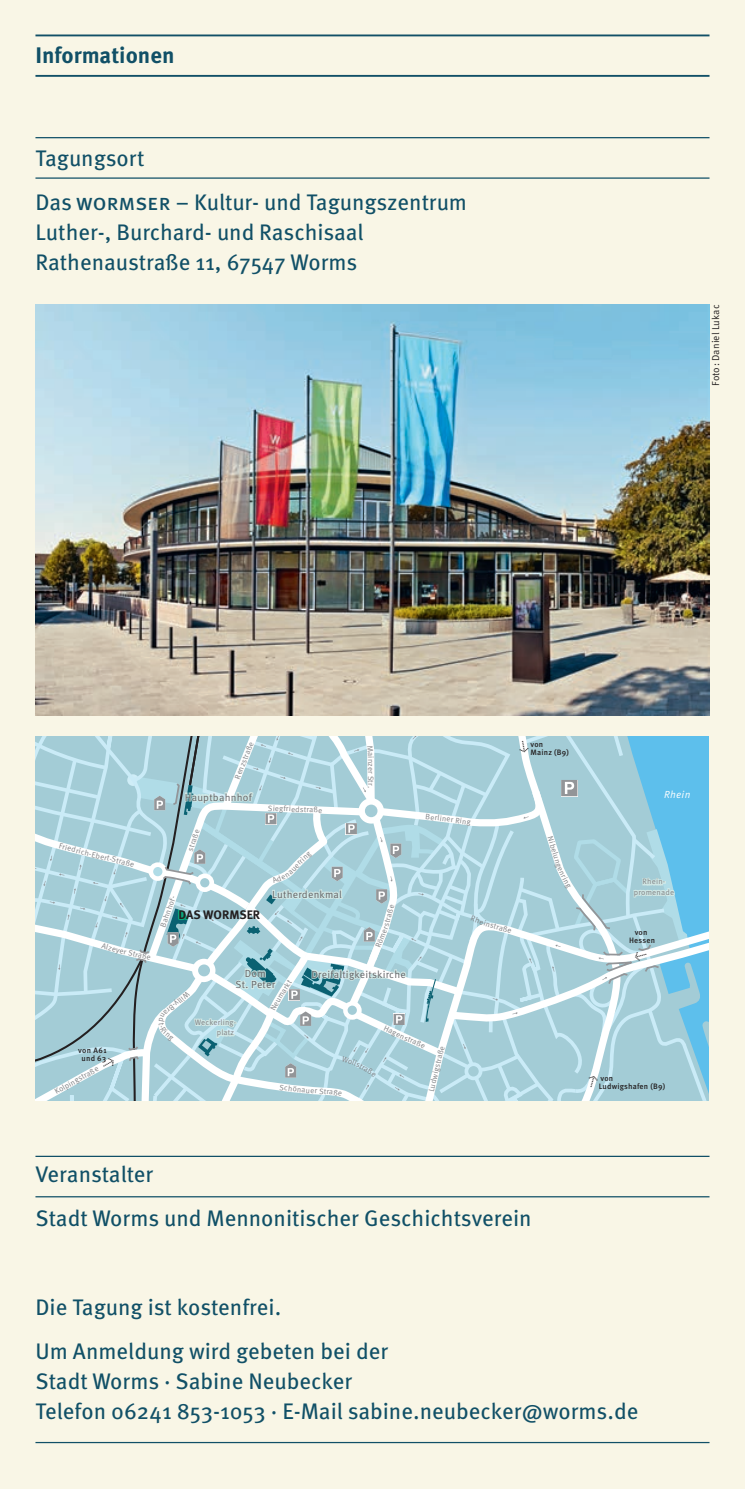
<style>
.page{position:relative;width:745px;height:1489px;background:#fff}
.page>*{position:absolute;margin:0;border:0;box-sizing:border-box;transform-origin:0 0}
.t1{font:22.5px/44.2px "Meta Pro";letter-spacing:-.005em;color:#115067}
.t2{font:700 22.5px "Meta Pro";color:#115067}
.t3{font:700 12.25px "Meta Pro";letter-spacing:-.005em;color:#231f20}
.t4{font:10.25px/11.8px "Meta Pro Norm";letter-spacing:.025em;color:#636366;text-align:center}
.t5{font:10.25px "Meta Pro Norm Ita";letter-spacing:.025em;color:#fff}
.t6{font:10px "Meta Pro Norm";letter-spacing:.01em;color:#231f20}
.t7{font:7.75px/10.5px "Meta Pro Norm";letter-spacing:.025em;color:#808285;text-align:center}
.t8{font:500 7.75px/8.2px "Meta Pro";letter-spacing:.025em;color:#231f20}
.t9{font:500 7.75px/8.2px "Meta Pro";letter-spacing:.045em;color:#231f20;text-align:center}
</style>
<div class="page">
<div style="left:0;top:0;width:744px;height:1488px;background:#f9f6e6"></div>
<hr style="left:744px;top:0;width:1px;height:1488px;background:#115067">
<hr style="left:35px;top:34px;width:674px;height:2px;background:#115067">
<hr style="left:35px;top:137px;width:674px;height:1px;background:#115067">
<hr style="left:35px;top:1155px;width:674px;height:1px;background:#115067">
<hr style="left:35px;top:75px;width:674px;height:2px;background:#115067">
<hr style="left:35px;top:177px;width:674px;height:2px;background:#115067">
<hr style="left:35px;top:1196px;width:674px;height:1px;background:#115067">
<hr style="left:35px;top:1441px;width:674px;height:1px;background:#115067">
<img style="left:35px;top:305px;width:674px;height:410px">
<svg style="left:35px;top:736px;width:673px;height:364px;background:#acd3de"></svg>
<p class="t2" style="left:35px;top:38px;width:140px">Informationen</p>
<p class="t1" style="left:35px;top:134px;width:433px">Tagungsort<br>Das Wormser – Kultur- und Tagungszentrum</p>
<p class="t1" style="left:35px;top:215px;width:329px;line-height:30px">Luther-, Burchard- und Raschisaal<br>Rathenaustraße 11, 67547 Worms</p>
<p class="t6" style="left:707px;top:386px;width:83px;rotate:-90deg">Foto: Daniel Lukac</p>
<p class="t7" style="left:61px;top:839px;width:19px;rotate:15deg">Fried</p>
<p class="t7" style="left:77px;top:844px;width:40px;rotate:14deg">rich-Ebert-</p>
<p class="t7" style="left:231px;top:776px;width:41px;rotate:-68deg">Renzstraße</p>
<p class="t4" style="left:185px;top:790px;width:69px">Hauptbahnhof</p>
<p class="t7" style="left:184px;top:848px;width:24px;rotate:-70deg">straße</p>
<p class="t7" style="left:268px;top:802px;width:56px;rotate:2deg">Siegfriedstraße</p>
<p class="t7" style="left:376px;top:752px;width:37px;rotate:90deg">ainzer Str.</p>
<p class="t7" style="left:103px;top:939px;width:20px;rotate:16deg">Alzey</p>
<p class="t7" style="left:121px;top:944px;width:33px;rotate:13deg">er Straße</p>
<p class="t7" style="left:157px;top:924px;width:35px;rotate:-70deg">Bahnhof-</p>
<p class="t3" style="left:178px;top:904px;width:83px">DAS WORMSER</p>
<p class="t4" style="left:272px;top:887px;width:71px">Lutherdenkmal</p>
<p class="t7" style="left:380px;top:924px;width:24px;rotate:-74deg">straße</p>
<p class="t7" style="left:372px;top:944px;width:24px;rotate:-68deg">Römer</p>
<p class="t4" style="left:235px;top:966px;width:41px">Dom<br>St. Peter</p>
<p class="t4" style="left:311px;top:967px;width:96px">Dreifaltigkeitskirche</p>
<p class="t7" style="left:431px;top:811px;width:24px;rotate:7deg">erliner</p>
<p class="t9" style="left:78px;top:1045px;width:31px">von A61 und 63</p>
<p class="t7" style="left:52px;top:1086px;width:50px;rotate:-29deg">Kolpingstraße</p>
<p class="t7" style="left:195px;top:1016px;width:43px;text-align:right">Weckerling&shy;platz</p>
<p class="t7" style="left:386px;top:1022px;width:19px;rotate:25deg">Hage</p>
<p class="t7" style="left:402px;top:1029px;width:28px;rotate:24deg">nstraße</p>
<p class="t7" style="left:431px;top:1065px;width:15px;rotate:-76deg">stra</p>
<p class="t7" style="left:425px;top:1090px;width:26px;rotate:-77deg">Ludw ig</p>
<p class="t8" style="left:530px;top:739px;width:40px">von<br>Mainz (B9)</p>
<p class="t7" style="left:555px;top:834px;width:33px;rotate:73deg">Nibelung</p>
<p class="t1" style="left:35px;top:1150px;width:497px">Veranstalter<br>Stadt Worms und Mennonitischer Geschichtsverein</p>
<p class="t5" style="left:664px;top:786px;width:28px">Rhein</p>
<p class="t7" style="left:633px;top:876px;width:42px">Rhein&shy;promenade</p>
<p class="t8" style="left:628px;top:927px;width:27px;text-align:center">von<br>Hessen</p>
<p class="t8" style="left:598px;top:1073px;width:68px">von<br>Ludwigshafen (B9)</p>
<p class="t1" style="left:35px;top:1283px;width:354px">Die Tagung ist kostenfrei.<br>Um Anmeldung wird gebeten bei der</p>
<p class="t1" style="left:35px;top:1364px;width:604px;line-height:30px">Stadt Worms · Sabine Neubecker<br>Telefon 06241 853-1053 · E-Mail sabine.neubecker@worms.de</p>
</div>
